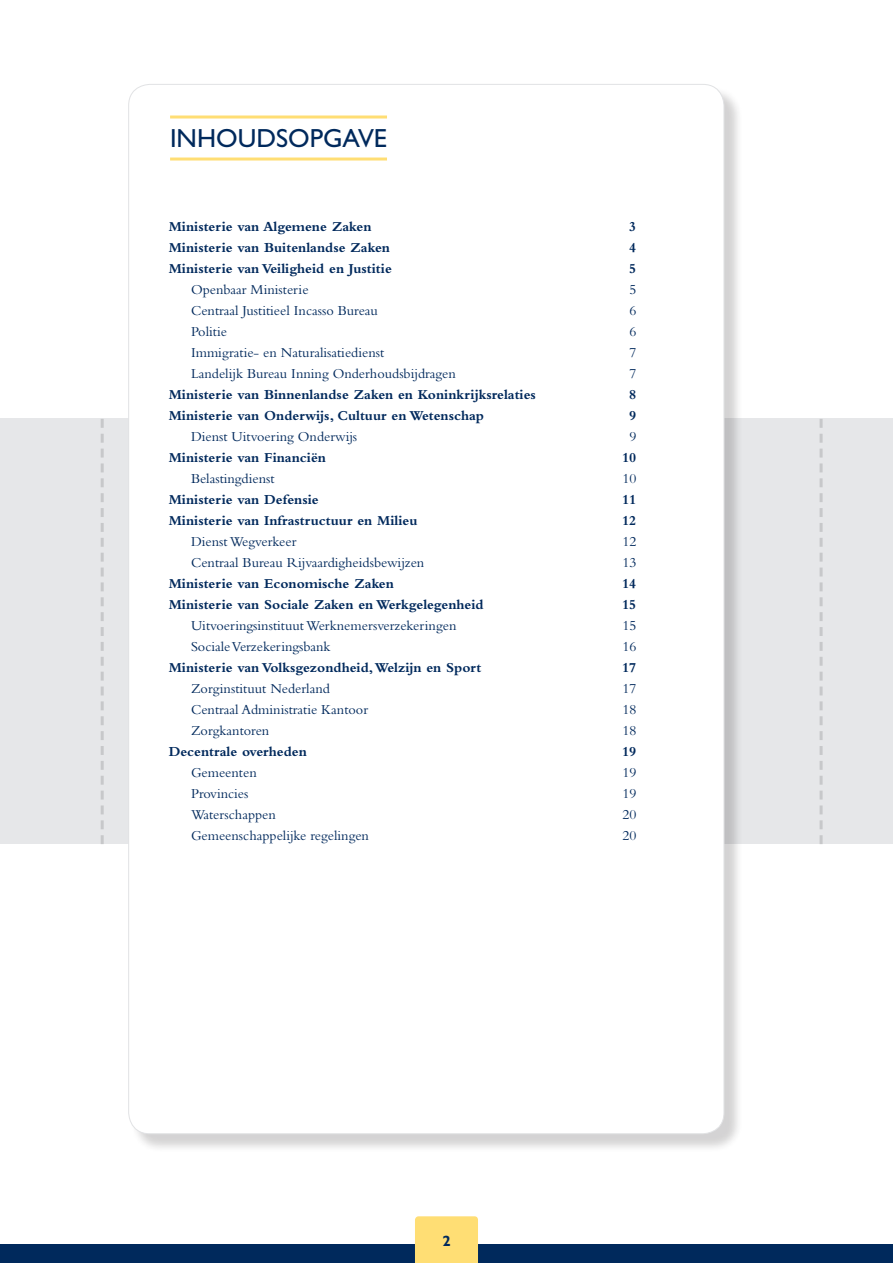
<style>
.page{position:relative;width:893px;height:1263px;background:#fff}
.page>*{position:absolute;margin:0;border:0;box-sizing:border-box;transform-origin:0 0}
.t1{font:26.25px "Gill Sans Std";color:#00295c}
.t2{font:700 15px "Gill Sans Std";color:#00295c}
._01_-_Platte_tekst{font:14.25px "Bembo Std";color:#00295c}
._01_-_Platte_tekst-2{font:700 14.25px "Bembo Std";color:#00295c}
</style>
<div class="page">
<div style="left:0;top:419px;width:893px;height:425px;background:#e6e7e9"></div>
<svg style="left:820px;top:419px;width:3px;height:425px"></svg>
<svg style="left:101px;top:419px;width:3px;height:425px"></svg>
<div style="left:0;top:1244px;width:893px;height:19px;background:#00295c"></div>
<div style="left:415px;top:1216px;width:63px;height:47px;background:#ffde74"></div>
<div style="left:131px;top:86px;width:612px;height:1067px;background:#231f20;opacity:.2"></div>
<div style="left:129px;top:84px;width:595px;height:1050px;background:#fff;border-radius:21px"></div>
<hr style="left:170px;top:158px;width:217px;height:3px;background:#ffde74">
<hr style="left:170px;top:116px;width:217px;height:3px;background:#ffde74">
<p class="t1" style="left:170px;top:123px;width:218px">INHOUDSOPGAVE</p>
<p class="_01_-_Platte_tekst-2" style="left:169px;top:219px;width:204px">Ministerie van Algemene Zaken</p>
<p class="_01_-_Platte_tekst-2" style="left:629px;top:219px;width:9px">3</p>
<p class="_01_-_Platte_tekst-2" style="left:169px;top:240px;width:223px">Ministerie van Buitenlandse Zaken</p>
<p class="_01_-_Platte_tekst-2" style="left:629px;top:240px;width:9px">4</p>
<p class="_01_-_Platte_tekst-2" style="left:169px;top:261px;width:225px">Ministerie van Veiligheid en Justitie</p>
<p class="_01_-_Platte_tekst-2" style="left:629px;top:261px;width:9px">5</p>
<p class="_01_-_Platte_tekst" style="left:191px;top:281px;width:119px">Openbaar Ministerie</p>
<p class="_01_-_Platte_tekst" style="left:629px;top:281px;width:8px">5</p>
<p class="_01_-_Platte_tekst" style="left:191px;top:302px;width:188px">Centraal Justitieel Incasso Bureau</p>
<p class="_01_-_Platte_tekst" style="left:629px;top:302px;width:8px">6</p>
<p class="_01_-_Platte_tekst" style="left:191px;top:323px;width:37px">Politie</p>
<p class="_01_-_Platte_tekst" style="left:629px;top:323px;width:8px">6</p>
<p class="_01_-_Platte_tekst" style="left:191px;top:344px;width:195px">Immigratie- en Naturalisatiedienst</p>
<p class="_01_-_Platte_tekst" style="left:629px;top:344px;width:8px">7</p>
<p class="_01_-_Platte_tekst" style="left:191px;top:365px;width:266px">Landelijk Bureau Inning Onderhoudsbijdragen</p>
<p class="_01_-_Platte_tekst" style="left:629px;top:365px;width:8px">7</p>
<p class="_01_-_Platte_tekst-2" style="left:169px;top:387px;width:369px">Ministerie van Binnenlandse Zaken en Koninkrijksrelaties</p>
<p class="_01_-_Platte_tekst-2" style="left:629px;top:387px;width:9px">8</p>
<p class="_01_-_Platte_tekst-2" style="left:169px;top:408px;width:317px">Ministerie van Onderwijs, Cultuur en Wetenschap</p>
<p class="_01_-_Platte_tekst-2" style="left:629px;top:408px;width:9px">9</p>
<p class="_01_-_Platte_tekst" style="left:191px;top:428px;width:168px">Dienst Uitvoering Onderwijs</p>
<p class="_01_-_Platte_tekst" style="left:629px;top:428px;width:8px">9</p>
<p class="_01_-_Platte_tekst-2" style="left:169px;top:450px;width:159px">Ministerie van Financiën</p>
<p class="_01_-_Platte_tekst-2" style="left:622px;top:450px;width:16px">10</p>
<p class="_01_-_Platte_tekst" style="left:191px;top:470px;width:85px">Belastingdienst</p>
<p class="_01_-_Platte_tekst" style="left:622px;top:470px;width:15px">10</p>
<p class="_01_-_Platte_tekst-2" style="left:169px;top:492px;width:151px">Ministerie van Defensie</p>
<p class="_01_-_Platte_tekst-2" style="left:622px;top:492px;width:16px">11</p>
<p class="_01_-_Platte_tekst-2" style="left:169px;top:513px;width:250px">Ministerie van Infrastructuur en Milieu</p>
<p class="_01_-_Platte_tekst-2" style="left:622px;top:513px;width:16px">12</p>
<p class="_01_-_Platte_tekst" style="left:191px;top:533px;width:107px">Dienst Wegverkeer</p>
<p class="_01_-_Platte_tekst" style="left:622px;top:533px;width:15px">12</p>
<p class="_01_-_Platte_tekst" style="left:191px;top:554px;width:235px">Centraal Bureau Rijvaardigheidsbewijzen</p>
<p class="_01_-_Platte_tekst" style="left:622px;top:554px;width:15px">13</p>
<p class="_01_-_Platte_tekst-2" style="left:169px;top:576px;width:227px">Ministerie van Economische Zaken</p>
<p class="_01_-_Platte_tekst-2" style="left:622px;top:576px;width:16px">14</p>
<p class="_01_-_Platte_tekst-2" style="left:169px;top:597px;width:317px">Ministerie van Sociale Zaken en Werkgelegenheid</p>
<p class="_01_-_Platte_tekst-2" style="left:622px;top:597px;width:16px">15</p>
<p class="_01_-_Platte_tekst" style="left:191px;top:617px;width:267px">Uitvoeringsinstituut Werknemersverzekeringen</p>
<p class="_01_-_Platte_tekst" style="left:622px;top:617px;width:15px">15</p>
<p class="_01_-_Platte_tekst" style="left:191px;top:638px;width:141px">Sociale Verzekeringsbank</p>
<p class="_01_-_Platte_tekst" style="left:622px;top:638px;width:15px">16</p>
<p class="_01_-_Platte_tekst-2" style="left:169px;top:660px;width:314px">Ministerie van Volksgezondheid, Welzijn en Sport</p>
<p class="_01_-_Platte_tekst-2" style="left:622px;top:660px;width:16px">17</p>
<p class="_01_-_Platte_tekst" style="left:191px;top:680px;width:140px">Zorginstituut Nederland</p>
<p class="_01_-_Platte_tekst" style="left:622px;top:680px;width:15px">17</p>
<p class="_01_-_Platte_tekst" style="left:191px;top:701px;width:179px">Centraal Administratie Kantoor</p>
<p class="_01_-_Platte_tekst" style="left:622px;top:701px;width:15px">18</p>
<p class="_01_-_Platte_tekst" style="left:191px;top:722px;width:80px">Zorgkantoren</p>
<p class="_01_-_Platte_tekst" style="left:622px;top:722px;width:15px">18</p>
<p class="_01_-_Platte_tekst-2" style="left:169px;top:744px;width:140px">Decentrale overheden</p>
<p class="_01_-_Platte_tekst-2" style="left:622px;top:744px;width:16px">19</p>
<p class="_01_-_Platte_tekst" style="left:191px;top:764px;width:67px">Gemeenten</p>
<p class="_01_-_Platte_tekst" style="left:622px;top:764px;width:15px">19</p>
<p class="_01_-_Platte_tekst" style="left:191px;top:785px;width:59px">Provincies</p>
<p class="_01_-_Platte_tekst" style="left:622px;top:785px;width:15px">19</p>
<p class="_01_-_Platte_tekst" style="left:191px;top:806px;width:86px">Waterschappen</p>
<p class="_01_-_Platte_tekst" style="left:622px;top:806px;width:15px">20</p>
<p class="_01_-_Platte_tekst" style="left:191px;top:827px;width:180px">Gemeenschappelijke regelingen</p>
<p class="_01_-_Platte_tekst" style="left:622px;top:827px;width:15px">20</p>
<p class="t2" style="left:442px;top:1231px;width:10px">2</p>
</div>
